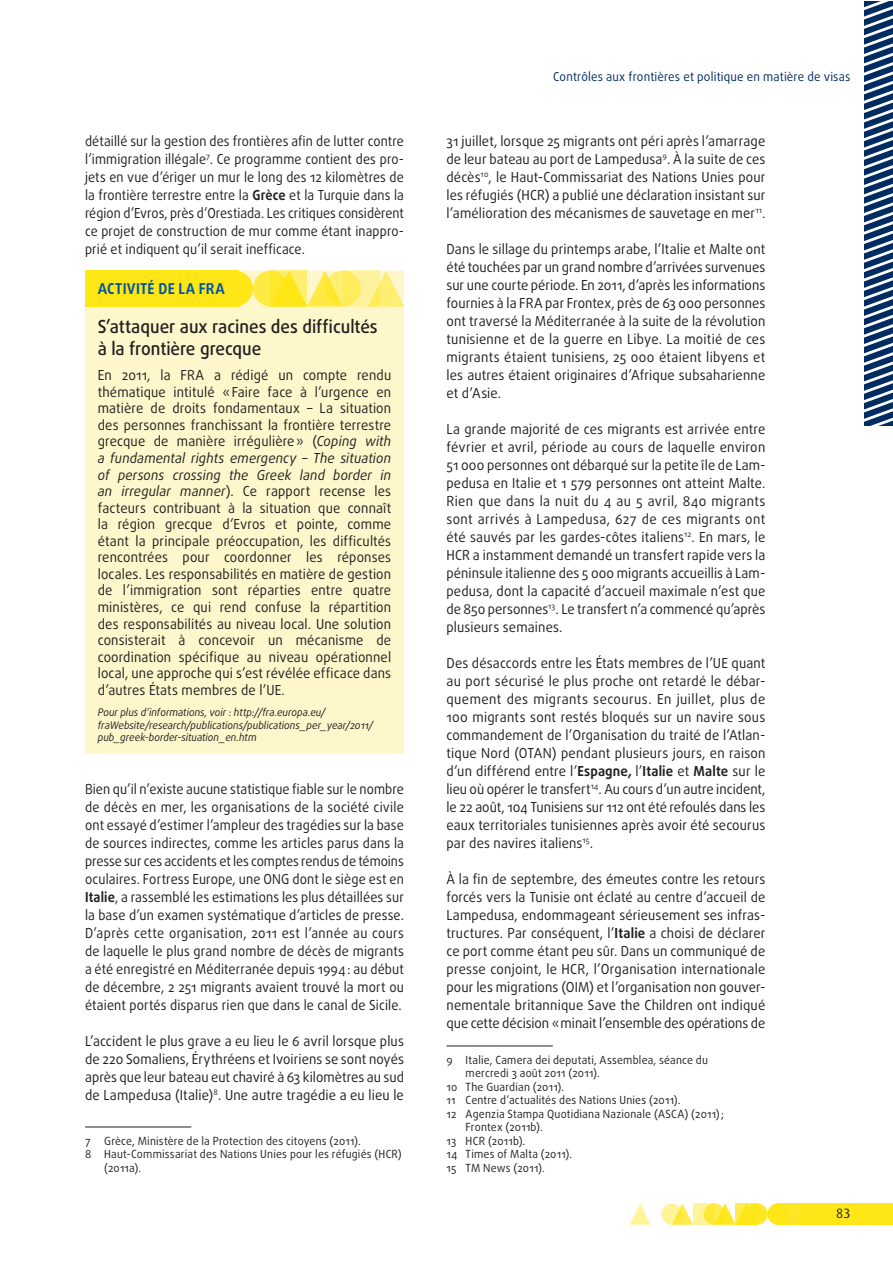
<style>
.page{position:relative;width:893px;height:1263px;background:#fff}
.page>*{position:absolute;margin:0;border:0;box-sizing:border-box;transform-origin:0 0}
.t1{font:500 18px/21.6px "Daxline Pro";color:#231f20;scale:.95 1}
.t2{font:700 15px "Daxline Pro";letter-spacing:.025em;color:#0155a5;scale:.95 1}
.t3{font:13.8px/18px "Daxline Pro";letter-spacing:.01em;color:#231f20;text-align:justify;scale:.95 1}
.t4{font:13.8px/18px "Daxline Pro";letter-spacing:.01em;color:#231f20;text-align:justify;scale:.93 1}
.t5{font:13.8px/18px "Daxline Pro";letter-spacing:.01em;color:#231f20;text-align:justify;scale:.92 1}
.t6{font:13.5px "Dax";color:#231f20}
.t7{font:12.3px "Daxline Pro";letter-spacing:.015em;color:#002c62;scale:.95 1}
.t8{font:11.25px "Daxline Pro";letter-spacing:.02em;color:#231f20;scale:.95 1}
.t9{font:italic 10.5px/12.6px "Daxline Pro";color:#231f20;scale:.95 1}
.s1{font-weight:700}
.s2{font-style:italic}
</style>
<div class="page">
<div style="left:799px;top:1203px;width:93px;height:22px;background:#ffe616"></div>
<div style="left:746px;top:1203px;width:21px;height:22px;background:#ffe724;border-radius:50%"></div>
<div style="left:778px;top:1203px;width:21px;height:22px;background:#ffe724"></div>
<svg style="left:675px;top:1203px;width:18px;height:22px"></svg>
<svg style="left:629px;top:1203px;width:22px;height:22px"></svg>
<div style="left:767px;top:1203px;width:22px;height:22px;background:#ffe616;border-radius:50%"></div>
<svg style="left:718px;top:1203px;width:18px;height:22px"></svg>
<svg style="left:704px;top:1203px;width:21px;height:22px"></svg>
<svg style="left:661px;top:1203px;width:21px;height:22px"></svg>
<svg style="left:736px;top:1203px;width:21px;height:22px"></svg>
<svg style="left:693px;top:1203px;width:21px;height:22px"></svg>
<svg style="left:864px;top:1px;width:28px;height:424px"></svg>
<div style="left:85px;top:271px;width:319px;height:483px;background:#fef7cc"></div>
<div style="left:253px;top:271px;width:36px;height:36px;background:linear-gradient(to bottom,#feea41,#feea47);border-radius:50%"></div>
<svg style="left:379px;top:271px;width:25px;height:36px"></svg>
<div style="left:217px;top:271px;width:36px;height:36px;background:#ffe616;border-radius:50%"></div>
<svg style="left:307px;top:271px;width:32px;height:36px"></svg>
<svg style="left:325px;top:271px;width:36px;height:36px"></svg>
<svg style="left:271px;top:271px;width:36px;height:36px"></svg>
<svg style="left:343px;top:271px;width:36px;height:36px"></svg>
<div style="left:85px;top:271px;width:153px;height:36px;background:#ffe616"></div>
<hr style="left:85px;top:1126px;width:106px;height:1px;background:#231f20">
<hr style="left:446px;top:1045px;width:107px;height:1px;background:#231f20">
<p class="t5" style="left:85px;top:132px;width:348px">détaillé sur la gestion des frontières afin de lutter contre l’immigration illégale<sup>7</sup>. Ce programme contient des pro&shy;jets en vue d’ériger un mur le long des 12 kilomètres de la frontière terrestre entre la <span class="s1">Grèce</span> et la Turquie dans la région d’Evros, près d’Orestiada. Les critiques considèrent ce projet de construction de mur comme étant inappro&shy;prié et indiquent qu’il serait inefficace.</p>
<p class="t2" style="left:98px;top:279px;width:135px">ACTIVITÉ DE LA FRA</p>
<h1 class="t1" style="left:98px;top:316px;width:296px">S’attaquer aux racines des difficultés à la frontière grecque</h1>
<p class="t3" style="left:98px;top:367px;width:310px;line-height:16.5px">En 2011, la FRA a rédigé un compte rendu thématique intitulé «Faire face à l’urgence en matière de droits fondamentaux – La situation des personnes franchissant la frontière terrestre grecque de manière irrégulière» (<span class="s2">Coping with a fundamental rights emergency – The situation of persons crossing the Greek land border in an irregular manner</span>). Ce rapport recense les facteurs contribuant à la situation que connaît la région grecque d’Evros et pointe, comme étant la principale préoccupation, les difficultés rencontrées pour coordonner les réponses locales. Les responsabilités en matière de gestion de l’immigration sont réparties entre quatre ministères, ce qui rend confuse la répartition des responsabilités au niveau local. Une solution consisterait à concevoir un mécanisme de coordination spécifique au niveau opérationnel local, une approche qui s’est révélée efficace dans d’autres États membres de l’UE.</p>
<p class="t9" style="left:98px;top:706px;width:293px">Pour plus d’informations, voir : http://fra.europa.eu/ fraWebsite/research/publications/publications_per_year/2011/ pub_greek-border-situation_en.htm</p>
<p class="t4" style="left:85px;top:780px;width:344px">Bien qu’il n’existe aucune statistique fiable sur le nombre de décès en mer, les organisations de la société civile ont essayé d’estimer l’ampleur des tragédies sur la base de sources indirectes, comme les articles parus dans la presse sur ces accidents et les comptes rendus de témoins oculaires. Fortress Europe, une ONG dont le siège est en <span class="s1">Italie</span>, a rassemblé les estimations les plus détaillées sur la base d’un examen systématique d’articles de presse.<br>D’après cette organisation, 2011 est l’année au cours de laquelle le plus grand nombre de décès de migrants a été enregistré en Méditerranée depuis 1994: au début de décembre, 2 251 migrants avaient trouvé la mort ou étaient portés disparus rien que dans le canal de Sicile.</p>
<p class="t3" style="left:85px;top:1032px;width:337px">L’accident le plus grave a eu lieu le 6 avril lorsque plus de 220 Somaliens, Érythréens et Ivoiriens se sont noyés après que leur bateau eut chaviré à 63 kilomètres au sud de Lampedusa (Italie)<sup>8</sup>. Une autre tragédie a eu lieu le</p>
<p class="t8" style="left:85px;top:1133px;width:292px">7 Grèce, Ministère de la Protection des citoyens (2011).</p>
<p class="t8" style="left:85px;top:1147px;width:335px">8 Haut-Commissariat des Nations Unies pour les réfugiés (HCR)</p>
<p class="t8" style="left:104px;top:1160px;width:40px">(2011a).</p>
<p class="t7" style="left:553px;top:68px;width:314px">Contrôles aux frontières et politique en matière de visas</p>
<p class="t3" style="left:446px;top:132px;width:337px">31 juillet, lorsque 25 migrants ont péri après l’amarrage de leur bateau au port de Lampedusa<sup>9</sup>. À la suite de ces décès<sup>10</sup>, le Haut-Commissariat des Nations Unies pour les réfugiés (HCR) a publié une déclaration insistant sur l’amélioration des mécanismes de sauvetage en mer<sup>11</sup>.</p>
<p class="t3" style="left:446px;top:240px;width:337px">Dans le sillage du printemps arabe, l’Italie et Malte ont été touchées par un grand nombre d’arrivées survenues sur une courte période. En 2011, d’après les informations fournies à la FRA par Frontex, près de 63 000 personnes ont traversé la Méditerranée à la suite de la révolution tunisienne et de la guerre en Libye. La moitié de ces migrants étaient tunisiens, 25 000 étaient libyens et les autres étaient originaires d’Afrique subsaharienne et d’Asie.</p>
<p class="t3" style="left:446px;top:420px;width:337px">La grande majorité de ces migrants est arrivée entre février et avril, période au cours de laquelle environ 51 000 personnes ont débarqué sur la petite île de Lam&shy;pedusa en Italie et 1 579 personnes ont atteint Malte.<br>Rien que dans la nuit du 4 au 5 avril, 840 migrants sont arrivés à Lampedusa, 627 de ces migrants ont été sauvés par les gardes-côtes italiens<sup>12</sup>. En mars, le HCR a instamment demandé un transfert rapide vers la péninsule italienne des 5 000 migrants accueillis à Lam&shy;pedusa, dont la capacité d’accueil maximale n’est que de 850 personnes<sup>13</sup>. Le transfert n’a commencé qu’après plusieurs semaines.</p>
<p class="t3" style="left:446px;top:654px;width:337px">Des désaccords entre les États membres de l’UE quant au port sécurisé le plus proche ont retardé le débar&shy;quement des migrants secourus. En juillet, plus de 100 migrants sont restés bloqués sur un navire sous commandement de l’Organisation du traité de l’Atlan&shy;tique Nord (OTAN) pendant plusieurs jours, en raison d’un différend entre l’<span class="s1">Espagne,</span> l’<span class="s1">Italie</span> et <span class="s1">Malte</span> sur le lieu où opérer le transfert<sup>14</sup>. Au cours d’un autre incident, le 22 août, 104 Tunisiens sur 112 ont été refoulés dans les eaux territoriales tunisiennes après avoir été secourus par des navires italiens<sup>15</sup>.</p>
<p class="t3" style="left:446px;top:870px;width:337px">À la fin de septembre, des émeutes contre les retours forcés vers la Tunisie ont éclaté au centre d’accueil de Lampedusa, endommageant sérieusement ses infras&shy;tructures. Par conséquent, l’<span class="s1">Italie</span> a choisi de déclarer ce port comme étant peu sûr. Dans un communiqué de presse conjoint, le HCR, l’Organisation internationale pour les migrations (OIM) et l’organisation non gouver&shy;nementale britannique Save the Children ont indiqué que cette décision «minait l’ensemble des opérations de</p>
<p class="t8" style="left:446px;top:1052px;width:277px">9 Italie, Camera dei deputati, Assemblea, séance du</p>
<p class="t8" style="left:466px;top:1066px;width:143px">mercredi 3 août 2011 (2011).</p>
<p class="t8" style="left:446px;top:1079px;width:125px">10 The Guardian (2011).</p>
<p class="t8" style="left:446px;top:1093px;width:248px">11 Centre d’actualités des Nations Unies (2011).</p>
<p class="t8" style="left:446px;top:1106px;width:294px">12 Agenzia Stampa Quotidiana Nazionale (ASCA) (2011);</p>
<p class="t8" style="left:466px;top:1120px;width:83px">Frontex (2011b).</p>
<p class="t8" style="left:446px;top:1133px;width:84px">13 HCR (2011b).</p>
<p class="t8" style="left:446px;top:1147px;width:134px">14 Times of Malta (2011).</p>
<p class="t8" style="left:446px;top:1160px;width:105px">15 TM News (2011).</p>
<p class="t6" style="left:836px;top:1208px;width:16px">8383</p>
</div>
